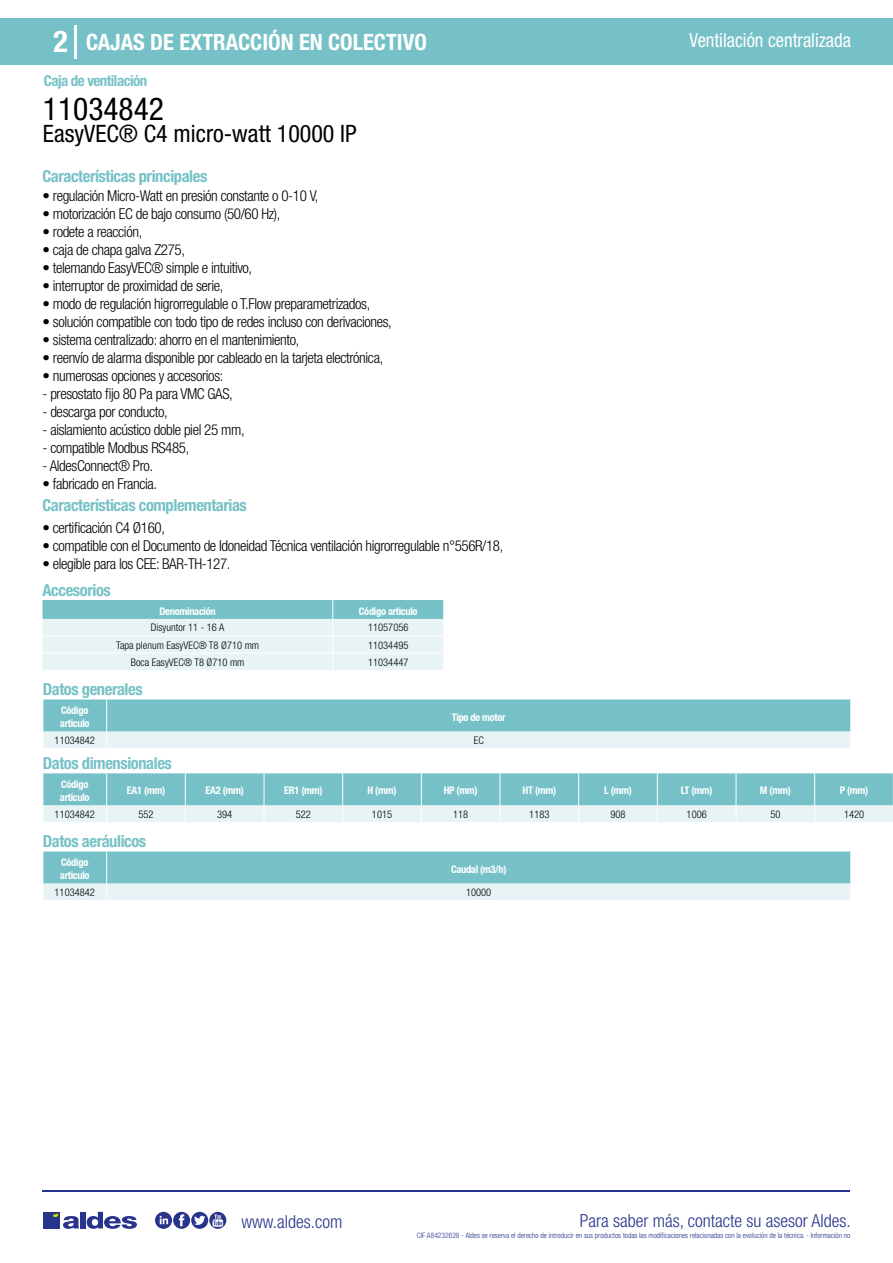
<style>
.page{position:relative;width:893px;height:1263px;background:#fff}
.page>*{position:absolute;margin:0;border:0;box-sizing:border-box;transform-origin:0 0}
.t1{font:condensed 31.5px "Helvetica Neue LT Std";color:#000}
.t2{font:700 condensed 30px "Helvetica Neue LT Std";color:#fff}
.t3{font:condensed 24px "Helvetica Neue LT Std";color:#000}
.t4{font:700 condensed 22.5px "Helvetica Neue LT Std";color:#fff}
.t5{font:condensed 19.5px "Helvetica Neue LT Std";color:#fff;scale:.95 1}
.t6{font:300 condensed 18px "Helvetica Neue";color:#28348b}
.t7{font:700 condensed 16.5px "Helvetica Neue LT Std";letter-spacing:-.025em;color:#76c1c7}
.t8{font:300 condensed 15px "Helvetica Neue LT Std";letter-spacing:-.025em;color:#000}
.t9{font:700 condensed 15px "Helvetica Neue LT Std";letter-spacing:-.035em;color:#76c1c7}
.t10{font:700 condensed 10.5px/13.5px "Helvetica Neue";letter-spacing:-.03em;color:#fff}
.t11{font:300 condensed 10.5px "Helvetica Neue";color:#000}
.t12{font:300 condensed 7.5px "Helvetica Neue";color:#28348b}
</style>
<div class="page">
<div style="left:0;top:18px;width:893px;height:46px;background:#76c1c7"></div>
<hr style="left:74px;top:25px;width:2px;height:33px;background:#fff">
<hr style="left:43px;top:1190px;width:807px;height:1px;background:#28348b">
<svg style="left:155px;top:1212px;width:71px;height:17px"></svg>
<div style="left:43px;top:1212px;width:17px;height:16px;background:#28348b"></div>
<div style="left:80px;top:1212px;width:6px;height:16px;background:#28348b"></div>
<svg style="left:87px;top:1212px;width:50px;height:17px"></svg>
<svg style="left:53px;top:1213px;width:26px;height:16px"></svg>
<svg style="left:43px;top:600px;width:401px;height:70px;background:#cae5e8"></svg>
<svg style="left:43px;top:699px;width:808px;height:49px;background:#9ed2d7"></svg>
<svg style="left:43px;top:773px;width:850px;height:49px;background:#9fd3d7"></svg>
<svg style="left:43px;top:851px;width:808px;height:49px;background:#9ed2d7"></svg>
<h2 class="t2" style="left:54px;top:24px;width:16px">2</h2>
<h3 class="t4" style="left:86px;top:28px;width:342px">CAJAS DE EXTRACCIÓN EN COLECTIVO</h3>
<h3 class="t5" style="left:689px;top:29px;width:172px">Ventilación centralizada</h3>
<p class="t9" style="left:44px;top:71px;width:105px">Caja de ventilación</p>
<h1 class="t1" style="left:43px;top:91px;width:122px">11034842</h1>
<h3 class="t3" style="left:43px;top:120px;width:315px">EasyVEC® C4 micro-watt 10000 IP</h3>
<p class="t7" style="left:43px;top:166px;width:166px">Características principales</p>
<p class="t8" style="left:43px;top:187px;width:277px">• regulación Micro-Watt en presión constante o 0-10 V,</p>
<p class="t8" style="left:43px;top:205px;width:239px">• motorización EC de bajo consumo (50/60 Hz),</p>
<p class="t8" style="left:43px;top:223px;width:101px">• rodete a reacción,</p>
<p class="t8" style="left:43px;top:241px;width:144px">• caja de chapa galva Z275,</p>
<p class="t8" style="left:43px;top:259px;width:211px">• telemando EasyVEC® simple e intuitivo,</p>
<p class="t8" style="left:43px;top:277px;width:182px">• interruptor de proximidad de serie,</p>
<p class="t8" style="left:43px;top:295px;width:329px">• modo de regulación higrorregulable o T.Flow preparametrizados,</p>
<p class="t8" style="left:43px;top:313px;width:351px">• solución compatible con todo tipo de redes incluso con derivaciones,</p>
<p class="t8" style="left:43px;top:331px;width:258px">• sistema centralizado: ahorro en el mantenimiento,</p>
<p class="t8" style="left:43px;top:349px;width:342px">• reenvío de alarma disponible por cableado en la tarjeta electrónica,</p>
<p class="t8" style="left:43px;top:367px;width:182px">• numerosas opciones y accesorios:</p>
<p class="t8" style="left:43px;top:385px;width:192px">- presostato fijo 80 Pa para VMC GAS,</p>
<p class="t8" style="left:43px;top:403px;width:127px">- descarga por conducto,</p>
<p class="t8" style="left:43px;top:421px;width:204px">- aislamiento acústico doble piel 25 mm,</p>
<p class="t8" style="left:43px;top:439px;width:148px">- compatible Modbus RS485,</p>
<p class="t8" style="left:43px;top:457px;width:112px">- AldesConnect® Pro.</p>
<p class="t8" style="left:43px;top:475px;width:116px">• fabricado en Francia.</p>
<p class="t7" style="left:43px;top:495px;width:206px">Características complementarias</p>
<p class="t8" style="left:43px;top:519px;width:124px">• certificación C4 Ø160,</p>
<p class="t8" style="left:43px;top:537px;width:462px">• compatible con el Documento de Idoneidad Técnica ventilación higrorregulable n°556R/18,</p>
<p class="t8" style="left:43px;top:555px;width:190px">• elegible para los CEE: BAR-TH-127.</p>
<p class="t7" style="left:43px;top:580px;width:70px">Accesorios</p>
<p class="t10" style="left:160px;top:604px;width:58px">Denominación</p>
<p class="t10" style="left:359px;top:604px;width:60px">Código articulo</p>
<p class="t11" style="left:151px;top:622px;width:75px">Disyuntor 11 - 16 A</p>
<p class="t11" style="left:368px;top:622px;width:42px">11057056</p>
<p class="t11" style="left:116px;top:639px;width:144px">Tapa plenum EasyVEC® T8 Ø710 mm</p>
<p class="t11" style="left:368px;top:639px;width:42px">11034495</p>
<p class="t11" style="left:131px;top:656px;width:115px">Boca EasyVEC® T8 Ø710 mm</p>
<p class="t11" style="left:368px;top:656px;width:42px">11034447</p>
<p class="t7" style="left:43px;top:679px;width:101px">Datos generales</p>
<p class="t10" style="left:60px;top:703px;width:31px">Código articulo</p>
<p class="t10" style="left:452px;top:710px;width:55px">Tipo de motor</p>
<p class="t11" style="left:55px;top:734px;width:42px">11034842</p>
<p class="t11" style="left:474px;top:734px;width:12px">EC</p>
<p class="t7" style="left:43px;top:753px;width:130px">Datos dimensionales</p>
<p class="t10" style="left:60px;top:777px;width:31px">Código articulo</p>
<p class="t10" style="left:127px;top:784px;width:40px">EA1 (mm)</p>
<p class="t10" style="left:205px;top:784px;width:40px">EA2 (mm)</p>
<p class="t10" style="left:284px;top:784px;width:40px">ER1 (mm)</p>
<p class="t10" style="left:368px;top:784px;width:30px">H (mm)</p>
<p class="t10" style="left:444px;top:784px;width:36px">HP (mm)</p>
<p class="t10" style="left:522px;top:784px;width:35px">HT (mm)</p>
<p class="t10" style="left:604px;top:784px;width:29px">L (mm)</p>
<p class="t10" style="left:681px;top:784px;width:33px">LT (mm)</p>
<p class="t10" style="left:760px;top:784px;width:32px">M (mm)</p>
<p class="t10" style="left:840px;top:784px;width:30px">P (mm)</p>
<p class="t11" style="left:55px;top:808px;width:42px">11034842</p>
<p class="t11" style="left:138px;top:808px;width:17px">552</p>
<p class="t11" style="left:217px;top:808px;width:17px">394</p>
<p class="t11" style="left:296px;top:808px;width:17px">522</p>
<p class="t11" style="left:372px;top:808px;width:22px">1015</p>
<p class="t11" style="left:453px;top:808px;width:17px">118</p>
<p class="t11" style="left:529px;top:808px;width:22px">1183</p>
<p class="t11" style="left:610px;top:808px;width:17px">908</p>
<p class="t11" style="left:687px;top:808px;width:22px">1006</p>
<p class="t11" style="left:770px;top:808px;width:12px">50</p>
<p class="t11" style="left:844px;top:808px;width:22px">1420</p>
<p class="t7" style="left:43px;top:831px;width:105px">Datos aeráulicos</p>
<p class="t10" style="left:60px;top:855px;width:31px">Código articulo</p>
<p class="t10" style="left:451px;top:862px;width:57px">Caudal (m3/h)</p>
<p class="t11" style="left:55px;top:886px;width:42px">11034842</p>
<p class="t11" style="left:466px;top:886px;width:27px">10000</p>
<p class="t6" style="left:241px;top:1211px;width:102px">www.aldes.com</p>
<p class="t6" style="left:580px;top:1211px;width:272px">Para saber más, contacte su asesor Aldes.</p>
<p class="t12" style="left:417px;top:1230px;width:435px">CIF A84232628 - Aldes se reserva el derecho de introducir en sus productos todas las modificaciones relacionadas con la evolución de la técnica. - Información no</p>
</div>
